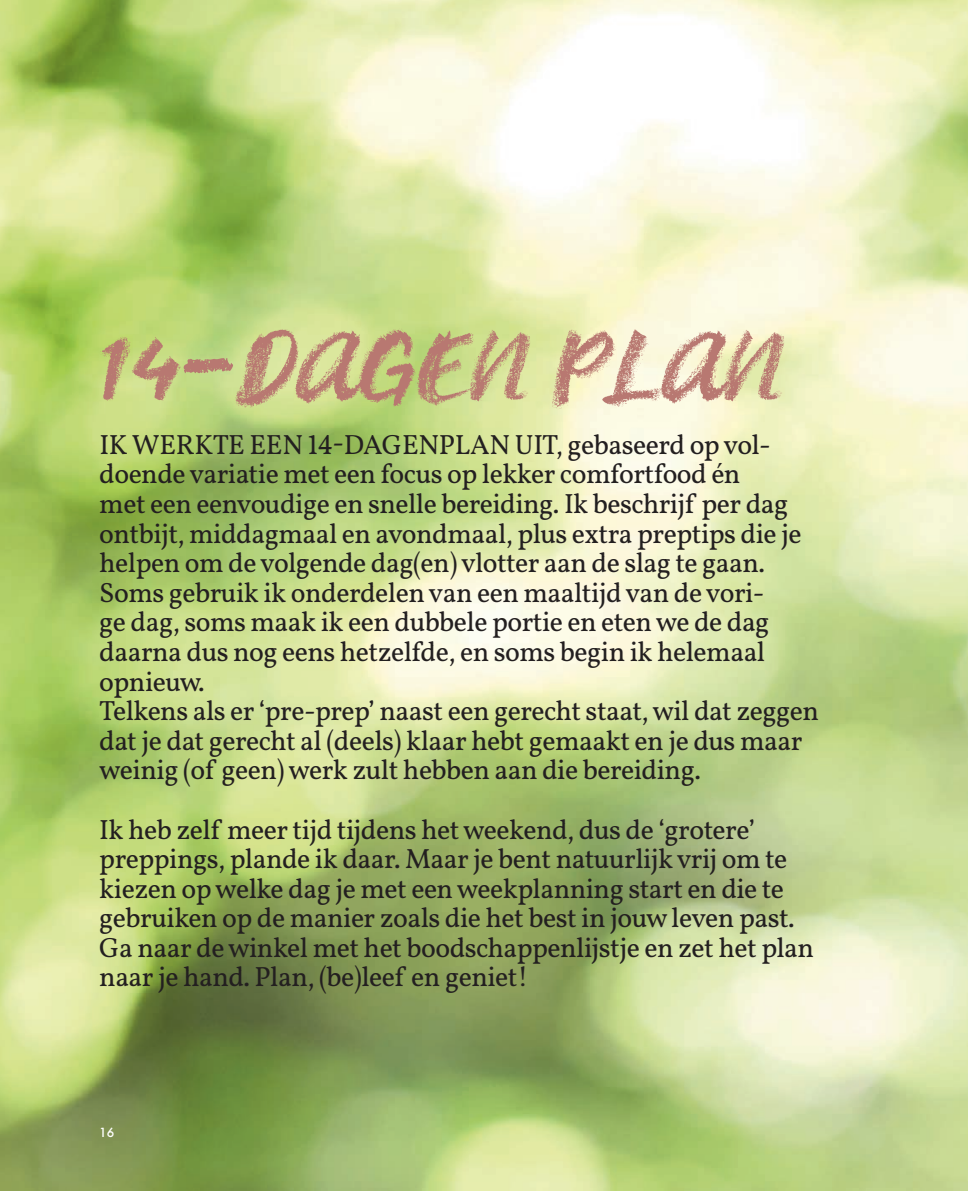
<style>
.page{position:relative;width:968px;height:1191px;background:#fff}
.page>*{position:absolute;margin:0;border:0;box-sizing:border-box;transform-origin:0 0}
.t1{font:87.5px "Sheila Crayon";color:#b87871}
.t2{font:27.82px/29.6px "Vollkorn";letter-spacing:-.02em;color:#231f20}
.t3{font:500 12.25px "Futura";color:#fff}
.s1{font-family:"Chalkduster"}
</style>
<div class="page">
<img style="left:0;top:0;width:967px;height:1191px">
<h1 class="t1" style="left:99px;top:321px;width:682px">14<span class="s1">-</span>DAGEN PLAN</h1>
<p class="t2" style="left:99px;top:428px;width:721px">IK WERKTE EEN 14-DAGENPLAN UIT, gebaseerd op vol&shy;doende variatie met een focus op lekker comfortfood én<br>met een eenvoudige en snelle bereiding. Ik beschrijf per dag ontbijt, middagmaal en avondmaal, plus extra preptips die je helpen om de volgende dag(en) vlotter aan de slag te gaan.<br>Soms gebruik ik onderdelen van een maaltijd van de vori-<br>ge dag, soms maak ik een dubbele portie en eten we de dag daarna dus nog eens hetzelfde, en soms begin ik helemaal opnieuw.<br>Telkens als er ‘pre-prep’ naast een gerecht staat, wil dat zeggen dat je dat gerecht al (deels) klaar hebt gemaakt en je dus maar weinig (of geen) werk zult hebben aan die bereiding.</p>
<p class="t2" style="left:99px;top:812px;width:716px">Ik heb zelf meer tijd tijdens het weekend, dus de ‘grotere’ preppings, plande ik daar. Maar je bent natuurlijk vrij om te kiezen op welke dag je met een weekplanning start en die te gebruiken op de manier zoals die het best in jouw leven past.<br>Ga naar de winkel met het boodschappenlijstje en zet het plan naar je hand. Plan, (be)leef en geniet!</p>
<p class="t3" style="left:99px;top:1123px;width:17px">16</p>
</div>
